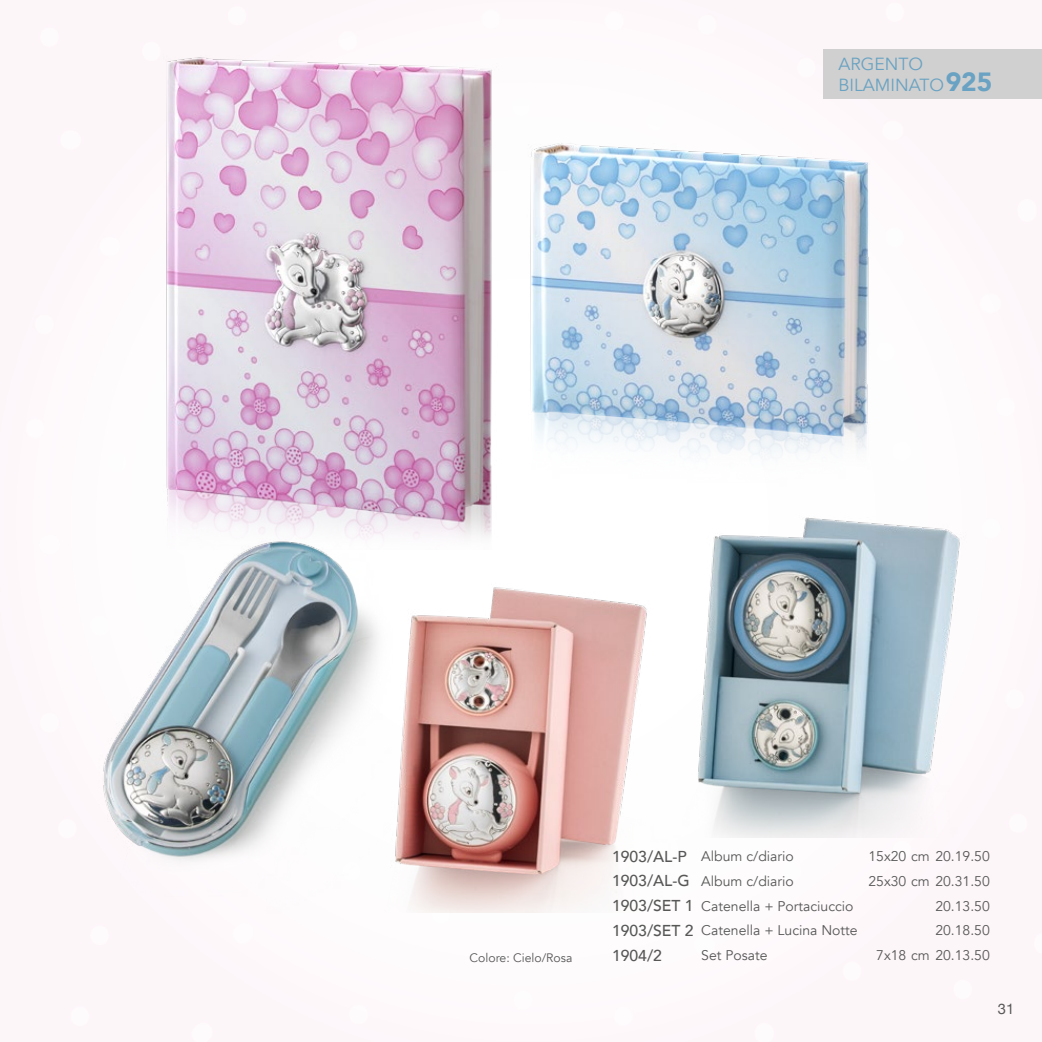
<style>
.page{position:relative;width:1042px;height:1042px;background:#fff}
.page>*{position:absolute;margin:0;border:0;box-sizing:border-box;transform-origin:0 0}
.t1{font:17.5px/21px "Avenir";color:#69a2c2}
.t2{font:500 15.75px "Avenir";color:#575756}
.t3{font:14.7px "Helvetica Neue";color:#575756}
.t4{font:14px "Avenir";color:#575756}
.t5{font:12.25px "Avenir";color:#575756}
.s1{font-weight:900;font-size:26.25px}
.s2{font-weight:500;font-size:15.75px}
</style>
<div class="page">
<img style="left:163px;top:54px;width:329px;height:484px">
<img style="left:530px;top:143px;width:340px;height:315px">
<img style="left:395px;top:587px;width:252px;height:326px">
<img style="left:698px;top:517px;width:262px;height:320px">
<img style="left:103px;top:541px;width:274px;height:322px">
<div style="left:823px;top:50px;width:219px;height:49px;background:#d0d0d0"></div>
<p class="t1" style="left:838px;top:54px;width:155px">ARGENTO<br>BILAMINATO<span class="s1">925</span></p>
<p class="t5" style="left:469px;top:950px;width:104px">Colore: Cielo/Rosa</p>
<p class="t4" style="left:612px;top:848px;width:183px"><span class="s2">1903/AL-P</span> Album c/diario</p>
<p class="t4" style="left:868px;top:848px;width:123px">15x20 cm 20.19.50</p>
<p class="t4" style="left:612px;top:872px;width:183px"><span class="s2">1903/AL-G</span> Album c/diario</p>
<p class="t4" style="left:868px;top:872px;width:123px">25x30 cm 20.31.50</p>
<p class="t4" style="left:612px;top:897px;width:243px"><span class="s2">1903/SET 1</span> Catenella + Portaciuccio</p>
<p class="t4" style="left:935px;top:897px;width:56px">20.13.50</p>
<p class="t4" style="left:612px;top:922px;width:247px"><span class="s2">1903/SET 2</span> Catenella + Lucina Notte</p>
<p class="t4" style="left:935px;top:922px;width:56px">20.18.50</p>
<p class="t2" style="left:612px;top:941px;width:51px">1904/2</p>
<p class="t4" style="left:701px;top:947px;width:68px">Set Posate</p>
<p class="t4" style="left:876px;top:947px;width:115px">7x18 cm 20.13.50</p>
<p class="t3" style="left:998px;top:998px;width:18px">31</p>
</div>
